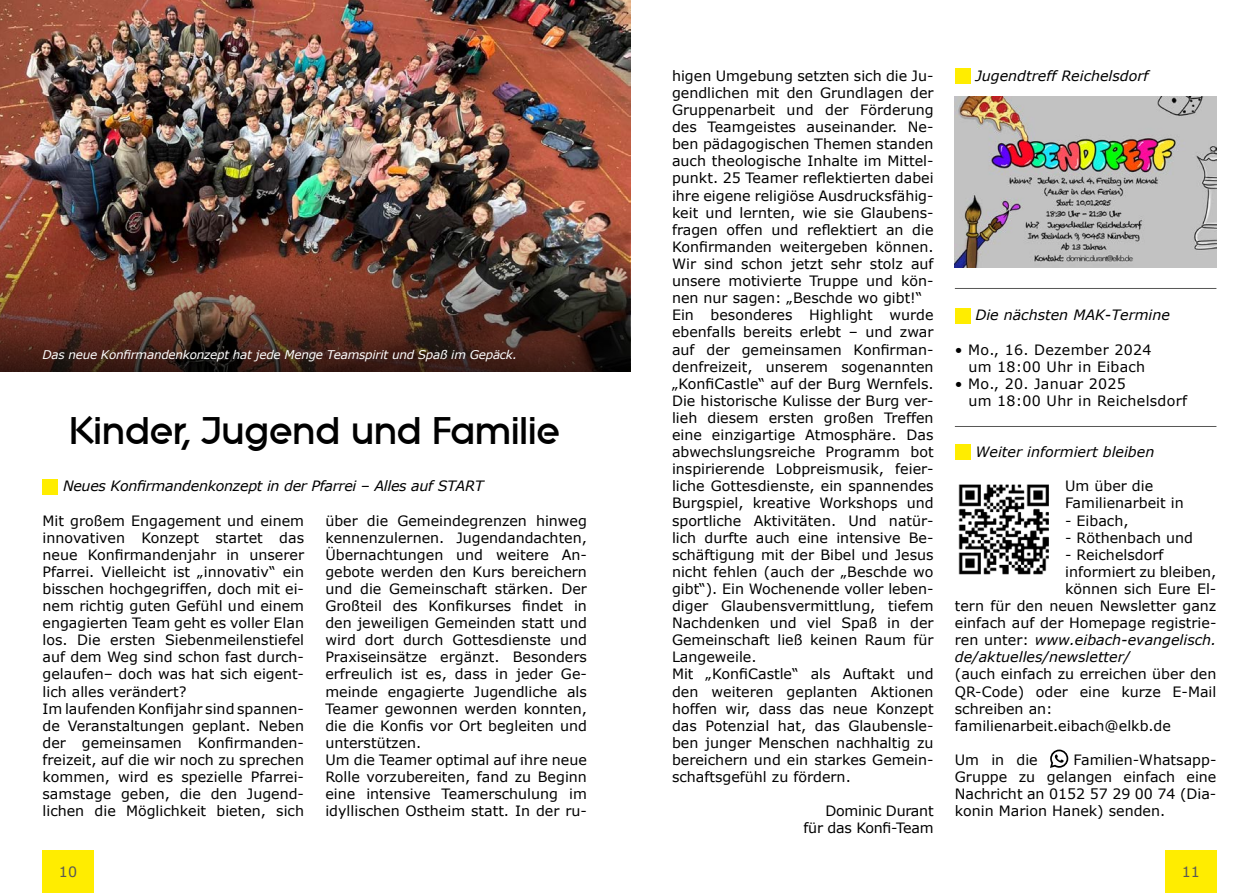
<style>
.page{position:relative;width:1259px;height:893px;background:#fff}
.page>*{position:absolute;margin:0;border:0;box-sizing:border-box;transform-origin:0 0}
.t1{font:800 37.5px "Brad Becker";color:#000}
.t2{font:14.25px/17.1px "Verdana";color:#000}
.t3{font:italic 14.25px "Verdana";color:#000}
.t4{font:14.25px/17.1px "Verdana";letter-spacing:.02em;color:#000;text-align:center}
.t5{font:italic 14.25px "Verdana";letter-spacing:-.02em;color:#000}
.t6{font:14.25px/17.1px "Verdana";letter-spacing:-.02em;color:#000;text-align:right}
.t7{font:14.25px "Verdana";color:#575756}
.t8{font:italic 12px "Verdana";letter-spacing:-.02em;color:#fff}
.s1{font-style:normal}
</style>
<div class="page">
<div style="left:43px;top:850px;width:51px;height:43px;background:#ffed00"></div>
<div style="left:1165px;top:850px;width:51px;height:43px;background:#ffed00"></div>
<img style="left:955px;top:96px;width:261px;height:172px">
<div style="left:43px;top:479px;width:15px;height:15px;background:#ffed00"></div>
<img style="left:0;top:0;width:630px;height:372px">
<div style="left:955px;top:68px;width:15px;height:16px;background:#ffed00"></div>
<div style="left:955px;top:308px;width:15px;height:15px;background:#ffed00"></div>
<hr style="left:955px;top:288px;width:261px;height:1px;background:#575756">
<hr style="left:955px;top:426px;width:261px;height:1px;background:#575756">
<div style="left:955px;top:445px;width:15px;height:15px;background:#ffed00"></div>
<svg style="left:1050px;top:750px;width:18px;height:18px"></svg>
<img style="left:958px;top:484px;width:91px;height:91px">
<img style="left:0;top:196px;width:629px;height:176px">
<p class="t8" style="left:43px;top:347px;width:476px">Das neue Konfirmandenkonzept hat jede Menge Teamspirit und Spaß im Gepäck.</p>
<h1 class="t1" style="left:69px;top:409px;width:492px">Kinder, Jugend und Familie</h1>
<p class="t5" style="left:63px;top:477px;width:422px">Neues Konfirmandenkonzept in der Pfarrei – Alles auf START</p>
<p class="t2" style="left:43px;top:512px;width:263px">Mit großem Engagement und einem innovativen Konzept startet das neue Konfirmandenjahr in unserer Pfarrei. Vielleicht ist „innovativ“ ein bisschen hochgegriffen, doch mit ei&shy;nem richtig guten Gefühl und einem engagierten Team geht es voller Elan los. Die ersten Siebenmeilenstiefel auf dem Weg sind schon fast durch&shy;gelaufen– doch was hat sich eigent&shy;lich alles verändert?<br>Im laufenden Konfijahr sind spannen&shy;de Veranstaltungen geplant. Neben der gemeinsamen Konfirmanden&shy;freizeit, auf die wir noch zu sprechen kommen, wird es spezielle Pfarrei&shy;samstage geben, die den Jugend&shy;lichen die Möglichkeit bieten, sich</p>
<p class="t2" style="left:325px;top:512px;width:263px">über die Gemeindegrenzen hinweg kennenzulernen. Jugendandachten, Übernachtungen und weitere An&shy;gebote werden den Kurs bereichern und die Gemeinschaft stärken. Der Großteil des Konfikurses findet in den jeweiligen Gemeinden statt und wird dort durch Gottesdienste und Praxiseinsätze ergänzt. Besonders erfreulich ist es, dass in jeder Ge&shy;meinde engagierte Jugendliche als Teamer gewonnen werden konnten, die die Konfis vor Ort begleiten und unterstützen.<br>Um die Teamer optimal auf ihre neue Rolle vorzubereiten, fand zu Beginn eine intensive Teamerschulung im idyllischen Ostheim statt. In der ru-</p>
<p class="t2" style="left:672px;top:67px;width:263px">higen Umgebung setzten sich die Ju&shy;gendlichen mit den Grundlagen der Gruppenarbeit und der Förderung des Teamgeistes auseinander. Ne&shy;ben pädagogischen Themen standen auch theologische Inhalte im Mittel&shy;punkt. 25 Teamer reflektierten dabei ihre eigene religiöse Ausdrucksfähig&shy;keit und lernten, wie sie Glaubens&shy;fragen offen und reflektiert an die Konfirmanden weitergeben können.<br>Wir sind schon jetzt sehr stolz auf unsere motivierte Truppe und kön&shy;nen nur sagen: „Beschde wo gibt!“ Ein besonderes Highlight wurde ebenfalls bereits erlebt – und zwar auf der gemeinsamen Konfirman&shy;denfreizeit, unserem sogenannten „KonfiCastle“ auf der Burg Wernfels.<br>Die historische Kulisse der Burg ver&shy;lieh diesem ersten großen Treffen eine einzigartige Atmosphäre. Das abwechslungsreiche Programm bot inspirierende Lobpreismusik, feier&shy;liche Gottesdienste, ein spannendes Burgspiel, kreative Workshops und sportliche Aktivitäten. Und natür&shy;lich durfte auch eine intensive Be&shy;schäftigung mit der Bibel und Jesus nicht fehlen (auch der „Beschde wo gibt“). Ein Wochenende voller leben&shy;diger Glaubensvermittlung, tiefem Nachdenken und viel Spaß in der Gemeinschaft ließ keinen Raum für Langeweile.<br>Mit „KonfiCastle“ als Auftakt und den weiteren geplanten Aktionen hoffen wir, dass das neue Konzept das Potenzial hat, das Glaubensle&shy;ben junger Menschen nachhaltig zu bereichern und ein starkes Gemein&shy;schaftsgefühl zu fördern.</p>
<p class="t6" style="left:803px;top:803px;width:132px">Dominic Durant für das Konfi-Team</p>
<p class="t3" style="left:975px;top:67px;width:175px">Jugendtreff Reichelsdorf</p>
<p class="t3" style="left:975px;top:306px;width:196px">Die nächsten MAK-Termine</p>
<p class="t4" style="left:955px;top:341px;width:198px">• Mo., 16. Dezember 2024 um 18:00 Uhr in Eibach</p>
<p class="t4" style="left:968px;top:375px;width:220px;text-align:left;text-indent:-14px">• Mo., 20. Januar 2025<br>um 18:00 Uhr in Reichelsdorf</p>
<p class="t3" style="left:975px;top:443px;width:180px">Weiter informiert bleiben</p>
<p class="t2" style="left:1065px;top:478px;width:120px">Um über die<br>Familienarbeit in</p>
<p class="t2" style="left:1065px;top:512px;width:65px">- Eibach,</p>
<p class="t2" style="left:1065px;top:529px;width:130px">- Röthenbach und</p>
<p class="t2" style="left:1065px;top:546px;width:100px">- Reichelsdorf</p>
<p class="t2" style="left:1065px;top:563px;width:153px">informiert zu bleiben,</p>
<p class="t2" style="left:1065px;top:580px;width:153px">können sich Eure El-</p>
<p class="t2" style="left:955px;top:597px;width:263px">tern für den neuen Newsletter ganz</p>
<p class="t2" style="left:955px;top:615px;width:263px">einfach auf der Homepage registrie-</p>
<p class="t3" style="left:955px;top:631px;width:263px"><span class="s1">ren unter:</span> www.eibach-evangelisch.</p>
<p class="t3" style="left:955px;top:648px;width:177px">de/aktuelles/newsletter/</p>
<p class="t2" style="left:955px;top:666px;width:263px">(auch einfach zu erreichen über den<br>QR-Code) oder eine kurze E-Mail schreiben an: familienarbeit.eibach@elkb.de</p>
<p class="t2" style="left:955px;top:751px;width:84px">Um in die</p>
<p class="t2" style="left:955px;top:751px;width:263px;text-align:justify;text-indent:119px">Familien-Whatsapp-Gruppe zu gelangen einfach eine Nachricht an 0152 57 29 00 74 (Dia&shy;konin Marion Hanek) senden.</p>
<p class="t7" style="left:59px;top:863px;width:20px">10</p>
<p class="t7" style="left:1181px;top:863px;width:20px">11</p>
</div>
